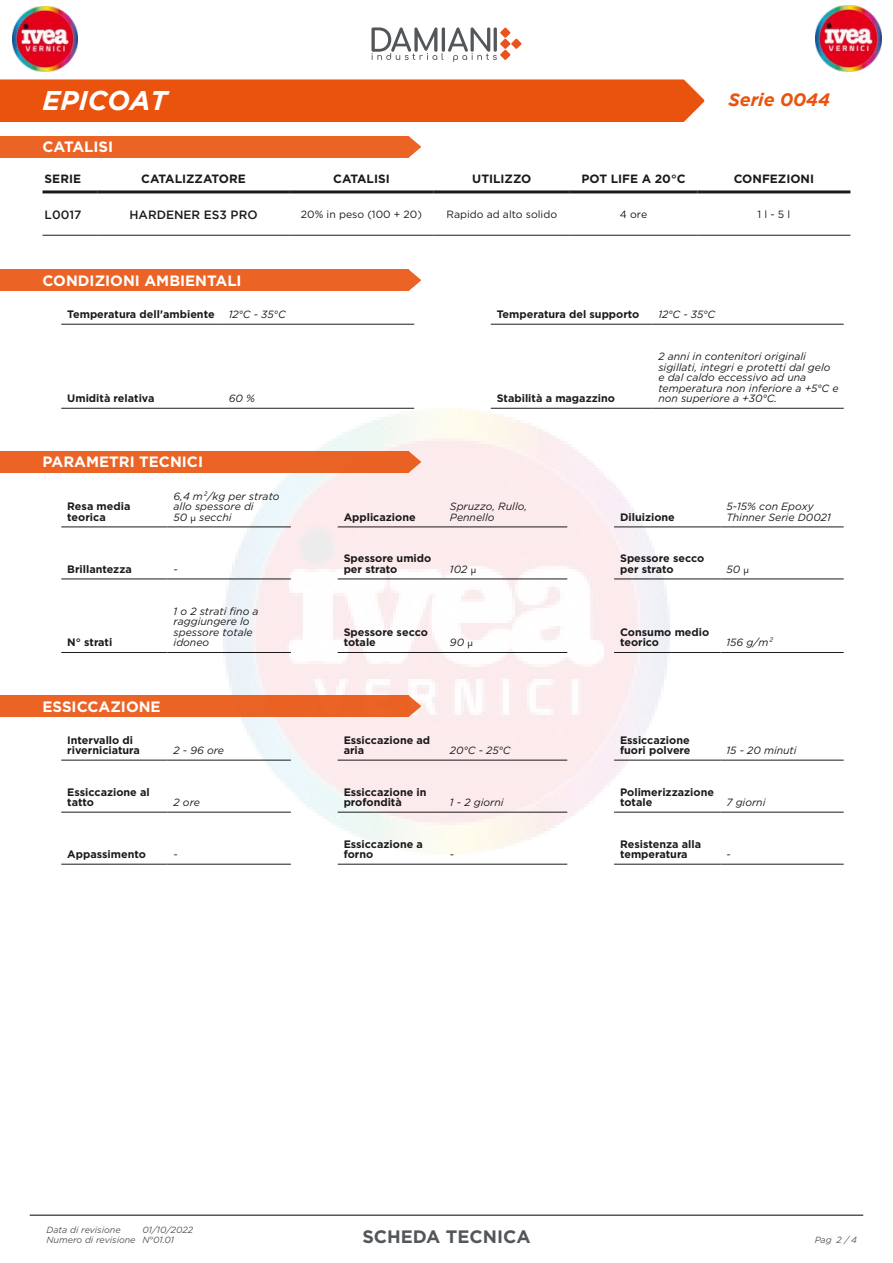
<style>
.page{position:relative;width:893px;height:1263px;background:#fff}
.page>*{position:absolute;margin:0;border:0;box-sizing:border-box;transform-origin:0 0}
.t1{font:italic 700 27px "Gotham";color:#fff}
.t2{font:700 18px "Gotham";color:#53575a}
.t3{font:italic 700 18px "Gotham";color:#e9530d}
.t4{font:700 15px "Gotham";color:#fff}
.t5{font:700 12px "Gotham";color:#000}
.t6{font:500 12px "Gotham";color:#000}
.t7{font:700 10.8px/10.5px "Gotham";color:#000}
.t8{font:italic 10.5px/10.5px "Gotham";color:#000}
.t9{font:10.5px "Gotham";color:#000}
.t10{font:italic 9px/10.1px "Gotham";color:#53575a}
.t11{font:italic 9px "Gotham";color:#55585a}
.s1{font-family:"Futura PT";font-style:normal}
</style>
<div class="page">
<svg style="left:371px;top:27px;width:151px;height:35px"></svg>
<hr style="left:30px;top:1214px;width:833px;height:2px;background:#53575a">
<div style="left:0;top:79px;width:704px;height:43px;background:#e9530d"></div>
<hr style="left:43px;top:190px;width:55px;height:3px;background:#000">
<hr style="left:98px;top:190px;width:191px;height:3px;background:#000">
<hr style="left:289px;top:190px;width:145px;height:3px;background:#000">
<hr style="left:434px;top:190px;width:136px;height:3px;background:#000">
<hr style="left:570px;top:190px;width:127px;height:3px;background:#000">
<hr style="left:697px;top:190px;width:153px;height:3px;background:#000">
<hr style="left:43px;top:235px;width:55px;height:1px;background:#000">
<hr style="left:98px;top:235px;width:191px;height:1px;background:#000">
<hr style="left:289px;top:235px;width:145px;height:1px;background:#000">
<hr style="left:434px;top:235px;width:136px;height:1px;background:#000">
<hr style="left:570px;top:235px;width:127px;height:1px;background:#000">
<hr style="left:697px;top:235px;width:153px;height:1px;background:#000">
<div style="left:0;top:136px;width:408px;height:22px;background:#eb6425"></div>
<svg style="left:408px;top:136px;width:13px;height:22px"></svg>
<div style="left:0;top:269px;width:408px;height:22px;background:#eb6425"></div>
<svg style="left:408px;top:269px;width:13px;height:22px"></svg>
<hr style="left:61px;top:324px;width:162px;height:1px;background:#000">
<hr style="left:223px;top:324px;width:191px;height:1px;background:#000">
<hr style="left:491px;top:324px;width:161px;height:1px;background:#000">
<hr style="left:652px;top:324px;width:192px;height:1px;background:#000">
<hr style="left:61px;top:408px;width:162px;height:1px;background:#000">
<hr style="left:223px;top:408px;width:191px;height:1px;background:#000">
<hr style="left:491px;top:408px;width:161px;height:1px;background:#000">
<hr style="left:652px;top:408px;width:192px;height:1px;background:#000">
<div style="left:0;top:451px;width:408px;height:22px;background:#eb6425"></div>
<svg style="left:408px;top:451px;width:13px;height:22px"></svg>
<hr style="left:61px;top:526px;width:107px;height:1px;background:#000">
<hr style="left:168px;top:526px;width:123px;height:1px;background:#000">
<hr style="left:338px;top:526px;width:106px;height:1px;background:#000">
<hr style="left:444px;top:526px;width:123px;height:1px;background:#000">
<hr style="left:614px;top:526px;width:106px;height:1px;background:#000">
<hr style="left:720px;top:526px;width:124px;height:1px;background:#000">
<hr style="left:61px;top:578px;width:107px;height:1px;background:#000">
<hr style="left:168px;top:578px;width:123px;height:1px;background:#000">
<hr style="left:338px;top:578px;width:106px;height:1px;background:#000">
<hr style="left:444px;top:578px;width:123px;height:1px;background:#000">
<hr style="left:614px;top:578px;width:106px;height:1px;background:#000">
<hr style="left:720px;top:578px;width:124px;height:1px;background:#000">
<hr style="left:61px;top:652px;width:107px;height:1px;background:#000">
<hr style="left:168px;top:652px;width:123px;height:1px;background:#000">
<hr style="left:338px;top:652px;width:106px;height:1px;background:#000">
<hr style="left:444px;top:652px;width:123px;height:1px;background:#000">
<hr style="left:614px;top:652px;width:106px;height:1px;background:#000">
<hr style="left:720px;top:652px;width:124px;height:1px;background:#000">
<div style="left:0;top:695px;width:408px;height:22px;background:#eb6425"></div>
<svg style="left:408px;top:695px;width:13px;height:22px"></svg>
<hr style="left:61px;top:760px;width:107px;height:1px;background:#000">
<hr style="left:168px;top:760px;width:123px;height:1px;background:#000">
<hr style="left:338px;top:760px;width:106px;height:1px;background:#000">
<hr style="left:444px;top:760px;width:123px;height:1px;background:#000">
<hr style="left:614px;top:760px;width:106px;height:1px;background:#000">
<hr style="left:720px;top:760px;width:124px;height:1px;background:#000">
<hr style="left:61px;top:812px;width:107px;height:1px;background:#000">
<hr style="left:168px;top:812px;width:123px;height:1px;background:#000">
<hr style="left:338px;top:812px;width:106px;height:1px;background:#000">
<hr style="left:444px;top:812px;width:123px;height:1px;background:#000">
<hr style="left:614px;top:812px;width:106px;height:1px;background:#000">
<hr style="left:720px;top:812px;width:124px;height:1px;background:#000">
<hr style="left:61px;top:864px;width:107px;height:1px;background:#000">
<hr style="left:168px;top:864px;width:123px;height:1px;background:#000">
<hr style="left:338px;top:864px;width:106px;height:1px;background:#000">
<hr style="left:444px;top:864px;width:123px;height:1px;background:#000">
<hr style="left:614px;top:864px;width:106px;height:1px;background:#000">
<hr style="left:720px;top:864px;width:124px;height:1px;background:#000">
<img style="left:12px;top:6px;width:66px;height:66px">
<img style="left:816px;top:6px;width:65px;height:65px">
<h1 class="t1" style="left:43px;top:85px;width:126px">EPICOAT</h1>
<h2 class="t3" style="left:728px;top:89px;width:103px">Serie 0044</h2>
<h3 class="t4" style="left:43px;top:138px;width:72px">CATALISI</h3>
<p class="t5" style="left:45px;top:172px;width:38px">SERIE</p>
<p class="t5" style="left:141px;top:172px;width:106px">CATALIZZATORE</p>
<p class="t5" style="left:333px;top:172px;width:58px">CATALISI</p>
<p class="t5" style="left:472px;top:172px;width:60px">UTILIZZO</p>
<p class="t5" style="left:581px;top:172px;width:106px">POT LIFE A 20°C</p>
<p class="t5" style="left:734px;top:172px;width:82px">CONFEZIONI</p>
<p class="t6" style="left:45px;top:208px;width:38px">L0017</p>
<p class="t6" style="left:129px;top:208px;width:130px">HARDENER ES3 PRO</p>
<p class="t9" style="left:301px;top:208px;width:122px">20% in peso (100 + 20)</p>
<p class="t9" style="left:446px;top:208px;width:112px">Rapido ad alto solido</p>
<p class="t9" style="left:620px;top:208px;width:29px">4 ore</p>
<p class="t9" style="left:758px;top:208px;width:34px">1 l - 5 l</p>
<h3 class="t4" style="left:43px;top:272px;width:201px">CONDIZIONI AMBIENTALI</h3>
<p class="t7" style="left:67px;top:309px;width:149px">Temperatura dell'ambiente</p>
<p class="t8" style="left:229px;top:309px;width:58px">12°C - 35°C</p>
<p class="t7" style="left:497px;top:309px;width:144px">Temperatura del supporto</p>
<p class="t8" style="left:658px;top:309px;width:58px">12°C - 35°C</p>
<p class="t7" style="left:67px;top:393px;width:89px">Umidità relativa</p>
<p class="t8" style="left:229px;top:393px;width:28px">60 %</p>
<p class="t7" style="left:497px;top:393px;width:120px">Stabilità a magazzino</p>
<p class="t8" style="left:658px;top:351px;width:182px">2 anni in contenitori originali sigillati, integri e protetti dal gelo e dal caldo eccessivo ad una temperatura non inferiore a +5°C e non superiore a +30°C.</p>
<h3 class="t4" style="left:43px;top:453px;width:162px">PARAMETRI TECNICI</h3>
<p class="t7" style="left:67px;top:501px;width:65px">Resa media teorica</p>
<p class="t8" style="left:174px;top:491px;width:107px">6,4 m²/kg per strato allo spessore di<br>50 <span class="s1">µ</span> secchi</p>
<p class="t7" style="left:67px;top:564px;width:66px">Brillantezza</p>
<p class="t8" style="left:174px;top:564px;width:6px">-</p>
<p class="t7" style="left:67px;top:637px;width:47px">N° strati</p>
<p class="t8" style="left:174px;top:606px;width:87px">1 o 2 strati fino a raggiungere lo spessore totale idoneo</p>
<p class="t7" style="left:344px;top:512px;width:74px">Applicazione</p>
<p class="t8" style="left:450px;top:501px;width:79px">Spruzzo, Rullo,<br>Pennello</p>
<p class="t7" style="left:620px;top:512px;width:56px">Diluizione</p>
<p class="t8" style="left:726px;top:501px;width:106px">5-15% con Epoxy<br>Thinner Serie D0021</p>
<p class="t7" style="left:344px;top:553px;width:89px">Spessore umido per strato</p>
<p class="t8" style="left:450px;top:564px;width:28px">102 <span class="s1">µ</span></p>
<p class="t7" style="left:620px;top:553px;width:86px">Spessore secco per strato</p>
<p class="t8" style="left:726px;top:564px;width:24px">50 <span class="s1">µ</span></p>
<p class="t7" style="left:344px;top:627px;width:86px">Spessore secco totale</p>
<p class="t8" style="left:450px;top:637px;width:24px">90 <span class="s1">µ</span></p>
<p class="t7" style="left:620px;top:627px;width:91px">Consumo medio teorico</p>
<p class="t8" style="left:726px;top:637px;width:48px">156 g/m²</p>
<h3 class="t4" style="left:43px;top:698px;width:120px">ESSICCAZIONE</h3>
<p class="t7" style="left:67px;top:734px;width:74px">Intervallo di riverniciatura</p>
<p class="t8" style="left:174px;top:745px;width:52px">2 - 96 ore</p>
<p class="t7" style="left:344px;top:734px;width:88px">Essiccazione ad aria</p>
<p class="t8" style="left:450px;top:745px;width:62px">20°C - 25°C</p>
<p class="t7" style="left:620px;top:734px;width:72px">Essiccazione fuori polvere</p>
<p class="t8" style="left:726px;top:745px;width:72px">15 - 20 minuti</p>
<p class="t7" style="left:67px;top:786px;width:84px">Essiccazione al tatto</p>
<p class="t8" style="left:174px;top:797px;width:28px">2 ore</p>
<p class="t7" style="left:344px;top:786px;width:84px">Essiccazione in profondità</p>
<p class="t8" style="left:450px;top:797px;width:55px">1 - 2 giorni</p>
<p class="t7" style="left:620px;top:786px;width:95px">Polimerizzazione totale</p>
<p class="t8" style="left:726px;top:797px;width:41px">7 giorni</p>
<p class="t7" style="left:67px;top:849px;width:80px">Appassimento</p>
<p class="t8" style="left:174px;top:849px;width:6px">-</p>
<p class="t7" style="left:344px;top:838px;width:81px">Essiccazione a forno</p>
<p class="t8" style="left:450px;top:849px;width:6px">-</p>
<p class="t7" style="left:620px;top:838px;width:83px">Resistenza alla temperatura</p>
<p class="t8" style="left:726px;top:849px;width:6px">-</p>
<p class="t10" style="left:142px;top:1225px;width:52px">01/10/2022<br>N°01.01</p>
<h2 class="t2" style="left:362px;top:1226px;width:170px">SCHEDA TECNICA</h2>
<p class="t10" style="left:47px;top:1225px;width:91px">Data di revisione<br>Numero di revisione</p>
<p class="t11" style="left:844px;top:1234px;width:6px">/</p>
<p class="t11" style="left:815px;top:1234px;width:44px">Pag 2 4</p>
</div>
